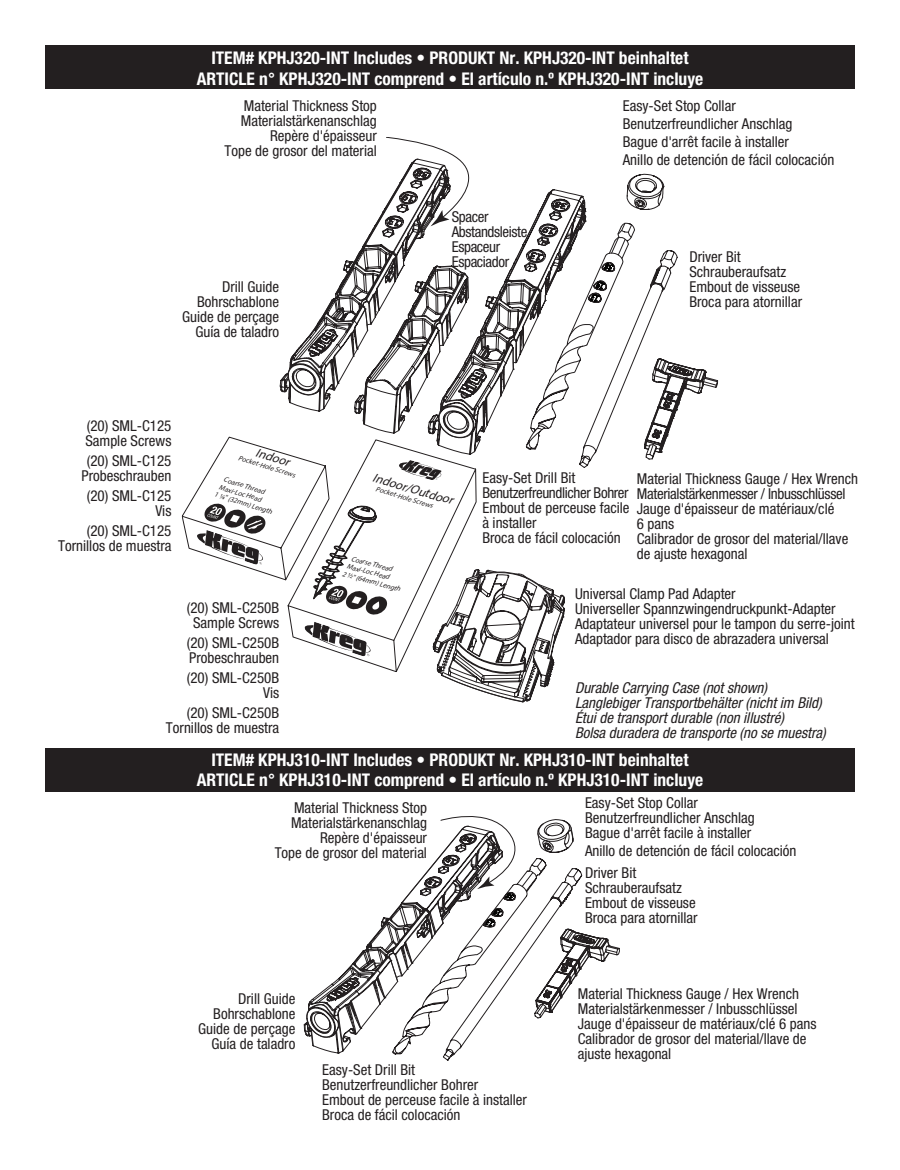
<style>
.page{position:relative;width:900px;height:1170px;background:#fff}
.page>*{position:absolute;margin:0;border:0;box-sizing:border-box;transform-origin:0 0}
.t1{font:700 condensed 17.5px "Helvetica Neue";color:#fff}
.t2{font:condensed 15px/15px "Helvetica Neue";color:#231f20}
.t3{font:italic condensed 15px "Helvetica Neue";color:#231f20}
.t4{font:condensed 15px "Helvetica Neue";letter-spacing:-.025em;color:#231f20}
.t5{font:condensed 15px "Helvetica Neue";letter-spacing:-.02em;color:#231f20}
.t6{font:italic 700 condensed 12.5px "Helvetica Neue";color:#231f20}
.t7{font:italic condensed 7.25px "Helvetica Neue";color:#231f20}
.t8{font:italic 700 condensed 7.25px "Helvetica Neue";color:#231f20}
.t9{font:italic condensed 7px "Helvetica Neue";color:#231f20}
.t10{font:italic 700 condensed 7px "Helvetica Neue";color:#231f20}
</style>
<div class="page">
<div style="left:45px;top:45px;width:810px;height:44px;background:#231f20"></div>
<svg style="left:303px;top:816px;width:317px;height:245px"></svg>
<div style="left:45px;top:748px;width:810px;height:44px;background:#231f20"></div>
<svg style="left:182px;top:436px;width:295px;height:236px"></svg>
<svg style="left:304px;top:622px;width:67px;height:35px"></svg>
<svg style="left:311px;top:504px;width:78px;height:112px"></svg>
<svg style="left:197px;top:503px;width:71px;height:62px"></svg>
<svg style="left:279px;top:137px;width:439px;height:343px"></svg>
<svg style="left:428px;top:535px;width:137px;height:168px"></svg>
<p class="t1" style="left:211px;top:47px;width:479px">ITEM# KPHJ320-INT Includes • PRODUKT Nr. KPHJ320-INT beinhaltet</p>
<p class="t1" style="left:197px;top:68px;width:508px">ARTICLE n° KPHJ320-INT comprend • El artículo n.º KPHJ320-INT incluye</p>
<p class="t2" style="left:244px;top:98px;width:134px">Material Thickness Stop</p>
<p class="t2" style="left:241px;top:113px;width:138px">Materialstärkenanschlag</p>
<p class="t2" style="left:270px;top:128px;width:108px">Repère d'épaisseur</p>
<p class="t2" style="left:224px;top:143px;width:154px">Tope de grosor del material</p>
<p class="t2" style="left:222px;top:279px;width:59px">Drill Guide</p>
<p class="t2" style="left:197px;top:294px;width:84px">Bohrschablone</p>
<p class="t2" style="left:182px;top:309px;width:99px">Guide de perçage</p>
<p class="t2" style="left:195px;top:324px;width:85px">Guía de taladro</p>
<p class="t2" style="left:452px;top:209px;width:38px">Spacer</p>
<p class="t4" style="left:452px;top:223px;width:77px">Abstandsleiste</p>
<p class="t4" style="left:452px;top:238px;width:50px">Espaceur</p>
<p class="t4" style="left:452px;top:253px;width:59px">Espaciador</p>
<p class="t2" style="left:623px;top:98px;width:114px">Easy-Set Stop Collar</p>
<p class="t2" style="left:623px;top:116px;width:171px">Benutzerfreundlicher Anschlag</p>
<p class="t2" style="left:623px;top:134px;width:168px">Bague d'arrêt facile à installer</p>
<p class="t2" style="left:623px;top:152px;width:213px">Anillo de detención de fácil colocación</p>
<p class="t2" style="left:689px;top:249px;width:53px">Driver Bit</p>
<p class="t2" style="left:689px;top:264px;width:98px">Schrauberaufsatz</p>
<p class="t2" style="left:689px;top:279px;width:112px">Embout de visseuse</p>
<p class="t2" style="left:689px;top:294px;width:114px">Broca para atornillar</p>
<p class="t2" style="left:87px;top:418px;width:86px">(20) SML-C125</p>
<p class="t2" style="left:85px;top:433px;width:88px">Sample Screws</p>
<p class="t2" style="left:87px;top:453px;width:86px">(20) SML-C125</p>
<p class="t2" style="left:81px;top:468px;width:91px">Probeschrauben</p>
<p class="t2" style="left:87px;top:488px;width:86px">(20) SML-C125</p>
<p class="t2" style="left:155px;top:503px;width:18px">Vis</p>
<p class="t2" style="left:87px;top:523px;width:86px">(20) SML-C125</p>
<p class="t2" style="left:58px;top:538px;width:115px">Tornillos de muestra</p>
<p class="t6" style="left:258px;top:445px;width:36px;rotate:17deg">Indoor</p>
<p class="t10" style="left:240px;top:454px;width:61px;rotate:17deg">Pocket-Hole Screws</p>
<p class="t9" style="left:225px;top:475px;width:44px;rotate:17deg">Coarse Thread</p>
<p class="t2" style="left:482px;top:470px;width:95px">Easy-Set Drill Bit</p>
<p class="t4" style="left:482px;top:484px;width:148px">Benutzerfreundlicher Bohrer</p>
<p class="t2" style="left:482px;top:500px;width:149px">Embout de perceuse facile à installer</p>
<p class="t2" style="left:482px;top:530px;width:140px">Broca de fácil colocación</p>
<p class="t2" style="left:637px;top:471px;width:223px">Material Thickness Gauge / Hex Wrench</p>
<p class="t5" style="left:637px;top:485px;width:210px">Materialstärkenmesser / Inbusschlüssel</p>
<p class="t2" style="left:637px;top:501px;width:199px">Jauge d'épaisseur de matériaux/clé<br>6 pans</p>
<p class="t2" style="left:637px;top:531px;width:213px">Calibrador de grosor del material/llave de ajuste hexagonal</p>
<p class="t6" style="left:375px;top:470px;width:84px;rotate:16deg">Indoor/Outdoor</p>
<p class="t6" style="left:219px;top:476px;width:36px;rotate:17deg">Indoor</p>
<p class="t9" style="left:221px;top:483px;width:45px;rotate:17deg">Maxi-Loc Head</p>
<p class="t10" style="left:200px;top:485px;width:61px;rotate:17deg">Pocket-Hole Screws</p>
<p class="t8" style="left:377px;top:485px;width:61px;rotate:16deg">Pocket-Hole Screws</p>
<p class="t9" style="left:216px;top:490px;width:62px;rotate:17deg">1 ¼" (32mm) Length</p>
<p class="t7" style="left:353px;top:554px;width:44px;rotate:15deg">Coarse Thread</p>
<p class="t7" style="left:348px;top:562px;width:45px;rotate:15deg">Maxi-Loc Head</p>
<p class="t7" style="left:344px;top:569px;width:61px;rotate:15deg">2 ½" (64mm) Length</p>
<p class="t2" style="left:575px;top:586px;width:162px">Universal Clamp Pad Adapter</p>
<p class="t2" style="left:575px;top:601px;width:262px">Universeller Spannzwingendruckpunkt-Adapter</p>
<p class="t2" style="left:575px;top:616px;width:281px">Adaptateur universel pour le tampon du serre-joint</p>
<p class="t2" style="left:575px;top:631px;width:255px">Adaptador para disco de abrazadera universal</p>
<p class="t2" style="left:187px;top:600px;width:94px">(20) SML-C250B</p>
<p class="t2" style="left:193px;top:615px;width:88px">Sample Screws</p>
<p class="t2" style="left:187px;top:635px;width:94px">(20) SML-C250B</p>
<p class="t2" style="left:189px;top:650px;width:91px">Probeschrauben</p>
<p class="t2" style="left:187px;top:670px;width:94px">(20) SML-C250B</p>
<p class="t2" style="left:263px;top:685px;width:18px">Vis</p>
<p class="t2" style="left:187px;top:705px;width:94px">(20) SML-C250B</p>
<p class="t2" style="left:166px;top:720px;width:115px">Tornillos de muestra</p>
<p class="t3" style="left:575px;top:679px;width:194px">Durable Carrying Case (not shown)</p>
<p class="t3" style="left:575px;top:694px;width:248px">Langlebiger Transportbehälter (nicht im Bild)</p>
<p class="t3" style="left:575px;top:709px;width:211px">Étui de transport durable (non illustré)</p>
<p class="t3" style="left:575px;top:724px;width:252px">Bolsa duradera de transporte (no se muestra)</p>
<p class="t1" style="left:211px;top:750px;width:479px">ITEM# KPHJ310-INT Includes • PRODUKT Nr. KPHJ310-INT beinhaltet</p>
<p class="t1" style="left:197px;top:770px;width:508px">ARTICLE n° KPHJ310-INT comprend • El artículo n.º KPHJ310-INT incluye</p>
<p class="t2" style="left:585px;top:795px;width:114px">Easy-Set Stop Collar</p>
<p class="t2" style="left:585px;top:810px;width:171px">Benutzerfreundlicher Anschlag</p>
<p class="t2" style="left:585px;top:825px;width:168px">Bague d'arrêt facile à installer</p>
<p class="t2" style="left:585px;top:843px;width:213px">Anillo de detención de fácil colocación</p>
<p class="t2" style="left:585px;top:865px;width:53px">Driver Bit</p>
<p class="t2" style="left:585px;top:880px;width:98px">Schrauberaufsatz</p>
<p class="t2" style="left:585px;top:895px;width:112px">Embout de visseuse</p>
<p class="t2" style="left:585px;top:910px;width:114px">Broca para atornillar</p>
<p class="t2" style="left:294px;top:800px;width:134px">Material Thickness Stop</p>
<p class="t2" style="left:291px;top:815px;width:138px">Materialstärkenanschlag</p>
<p class="t2" style="left:320px;top:830px;width:108px">Repère d'épaisseur</p>
<p class="t2" style="left:275px;top:845px;width:154px">Tope de grosor del material</p>
<p class="t2" style="left:238px;top:991px;width:59px">Drill Guide</p>
<p class="t2" style="left:213px;top:1006px;width:84px">Bohrschablone</p>
<p class="t2" style="left:198px;top:1021px;width:99px">Guide de perçage</p>
<p class="t2" style="left:212px;top:1036px;width:85px">Guía de taladro</p>
<p class="t2" style="left:322px;top:1063px;width:95px">Easy-Set Drill Bit</p>
<p class="t2" style="left:322px;top:1078px;width:158px">Benutzerfreundlicher Bohrer</p>
<p class="t2" style="left:322px;top:1093px;width:206px">Embout de perceuse facile à installer</p>
<p class="t2" style="left:322px;top:1108px;width:140px">Broca de fácil colocación</p>
<p class="t2" style="left:578px;top:986px;width:223px">Material Thickness Gauge / Hex Wrench</p>
<p class="t2" style="left:578px;top:1001px;width:221px">Materialstärkenmesser / Inbusschlüssel</p>
<p class="t2" style="left:578px;top:1016px;width:240px">Jauge d'épaisseur de matériaux/clé 6 pans</p>
<p class="t2" style="left:578px;top:1031px;width:230px">Calibrador de grosor del material/llave de ajuste hexagonal</p>
</div>
